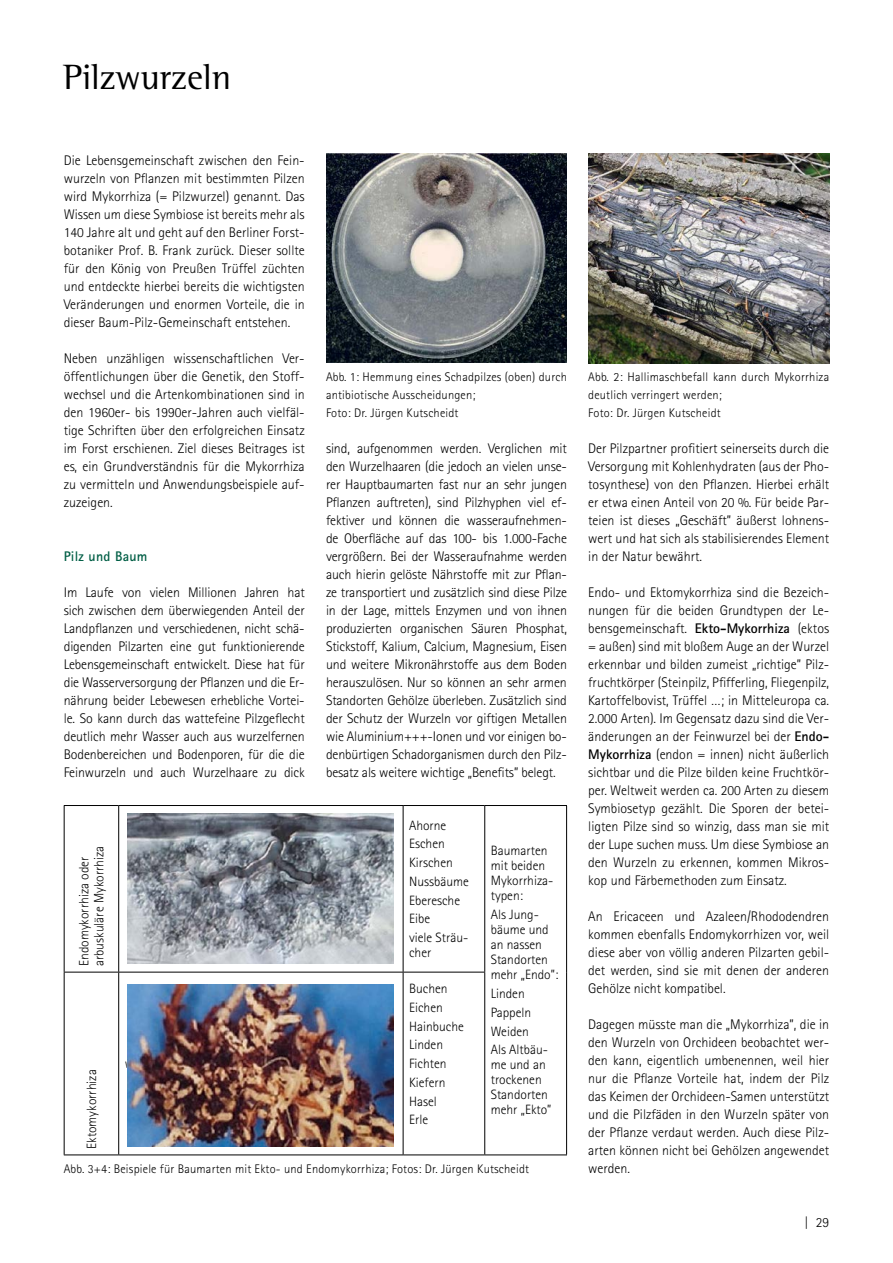
<style>
.page{position:relative;width:893px;height:1263px;background:#fff}
.page>*{position:absolute;margin:0;border:0;box-sizing:border-box;transform-origin:0 0}
.H1_Kapitelüberschrift{font:36px "Rotis Semi Serif Std";color:#000}
.Fließtext{font:300 13.95px/18px "Rotis Sans Serif Std";color:#000;text-align:justify}
.H2_Zwischenüberschrift_grün{font:700 13.95px "Rotis Sans Serif Std";letter-spacing:.015em;color:#005e45}
.Tabelle{font:300 13.5px/15px "Rotis Sans Serif Std";color:#000}
.t1{font:300 12.45px/18px "Rotis Sans Serif Std";letter-spacing:.015em;color:#000}
.s1{font-weight:700}
</style>
<div class="page">
<img style="left:326px;top:153px;width:241px;height:210px">
<img style="left:588px;top:153px;width:241px;height:210px">
<hr style="left:64px;top:805px;width:55px;height:1px;background:#000">
<hr style="left:64px;top:806px;width:1px;height:166px;background:#000">
<hr style="left:119px;top:805px;width:284px;height:1px;background:#000">
<hr style="left:118px;top:806px;width:1px;height:166px;background:#000">
<hr style="left:403px;top:805px;width:82px;height:1px;background:#000">
<hr style="left:403px;top:806px;width:1px;height:166px;background:#000">
<hr style="left:485px;top:805px;width:82px;height:1px;background:#000">
<hr style="left:484px;top:806px;width:1px;height:166px;background:#000">
<hr style="left:566px;top:806px;width:1px;height:166px;background:#000">
<hr style="left:566px;top:972px;width:1px;height:182px;background:#000">
<hr style="left:485px;top:1154px;width:82px;height:1px;background:#000">
<hr style="left:64px;top:972px;width:55px;height:1px;background:#000">
<hr style="left:64px;top:972px;width:1px;height:182px;background:#000">
<hr style="left:119px;top:972px;width:284px;height:1px;background:#000">
<hr style="left:118px;top:972px;width:1px;height:182px;background:#000">
<hr style="left:403px;top:972px;width:82px;height:1px;background:#000">
<hr style="left:403px;top:972px;width:1px;height:182px;background:#000">
<hr style="left:484px;top:972px;width:1px;height:182px;background:#000">
<hr style="left:64px;top:1154px;width:55px;height:1px;background:#000">
<hr style="left:119px;top:1154px;width:284px;height:1px;background:#000">
<hr style="left:403px;top:1154px;width:82px;height:1px;background:#000">
<img style="left:128px;top:813px;width:265px;height:150px">
<img style="left:128px;top:984px;width:265px;height:162px">
<h1 class="H1_Kapitelüberschrift" style="left:63px;top:56px;width:170px">Pilzwurzeln</h1>
<p class="Fließtext" style="left:64px;top:151px;width:242px">Die Lebensgemeinschaft zwischen den Fein&shy;wurzeln von Pflanzen mit bestimmten Pilzen wird Mykorrhiza (= Pilzwurzel) genannt. Das Wissen um diese Symbiose ist bereits mehr als 140 Jahre alt und geht auf den Berliner Forst&shy;botaniker Prof. B. Frank zurück. Dieser sollte für den König von Preußen Trüffel züchten und entdeckte hierbei bereits die wichtigsten Veränderungen und enormen Vorteile, die in dieser Baum-Pilz-Gemeinschaft entstehen.</p>
<p class="Fließtext" style="left:64px;top:349px;width:242px">Neben unzähligen wissenschaftlichen Ver&shy;öffentlichungen über die Genetik, den Stoff&shy;wechsel und die Artenkombinationen sind in den 1960er- bis 1990er-Jahren auch vielfäl&shy;tige Schriften über den erfolgreichen Einsatz im Forst erschienen. Ziel dieses Beitrages ist es, ein Grundverständnis für die Mykorrhiza zu vermitteln und Anwendungsbeispiele auf&shy;zuzeigen.</p>
<h2 class="H2_Zwischenüberschrift_grün" style="left:64px;top:548px;width:85px">Pilz und Baum</h2>
<p class="Fließtext" style="left:64px;top:583px;width:242px">Im Laufe von vielen Millionen Jahren hat sich zwischen dem überwiegenden Anteil der Landpflanzen und verschiedenen, nicht schä&shy;digenden Pilzarten eine gut funktionierende Lebensgemeinschaft entwickelt. Diese hat für die Wasserversorgung der Pflanzen und die Er&shy;nährung beider Lebewesen erhebliche Vortei&shy;le. So kann durch das wattefeine Pilzgeflecht deutlich mehr Wasser auch aus wurzelfernen Bodenbereichen und Bodenporen, für die die Feinwurzeln und auch Wurzelhaare zu dick</p>
<p class="Tabelle" style="left:77px;top:966px;width:122px;rotate:-90deg">Endomykorrhiza oder arbuskuläre Mykorrhiza</p>
<p class="Tabelle" style="left:84px;top:1149px;width:81px;rotate:-90deg">Ektomykorrhiza</p>
<p class="Tabelle" style="left:125px;top:1056px;width:11px">w</p>
<p class="t1" style="left:326px;top:368px;width:242px">Abb. 1: Hemmung eines Schadpilzes (oben) durch antibiotische Ausscheidungen;</p>
<p class="t1" style="left:326px;top:404px;width:134px">Foto: Dr. Jürgen Kutscheidt</p>
<p class="t1" style="left:588px;top:368px;width:242px">Abb. 2: Hallimaschbefall kann durch Mykorrhiza deutlich verringert werden;</p>
<p class="t1" style="left:588px;top:404px;width:134px">Foto: Dr. Jürgen Kutscheidt</p>
<p class="Fließtext" style="left:326px;top:439px;width:242px">sind, aufgenommen werden. Verglichen mit den Wurzelhaaren (die jedoch an vielen unse&shy;rer Hauptbaumarten fast nur an sehr jungen Pflanzen auftreten), sind Pilzhyphen viel ef&shy;fektiver und können die wasseraufnehmen&shy;de Oberfläche auf das 100- bis 1.000-Fache vergrößern. Bei der Wasseraufnahme werden auch hierin gelöste Nährstoffe mit zur Pflan&shy;ze transportiert und zusätzlich sind diese Pilze in der Lage, mittels Enzymen und von ihnen produzierten organischen Säuren Phosphat, Stickstoff, Kalium, Calcium, Magnesium, Eisen und weitere Mikronährstoffe aus dem Boden herauszulösen. Nur so können an sehr armen Standorten Gehölze überleben. Zusätzlich sind der Schutz der Wurzeln vor giftigen Metallen wie Aluminium+++-Ionen und vor einigen bo&shy;denbürtigen Schadorganismen durch den Pilz&shy;besatz als weitere wichtige „Benefits” belegt.</p>
<p class="Fließtext" style="left:588px;top:439px;width:242px">Der Pilzpartner profitiert seinerseits durch die Versorgung mit Kohlenhydraten (aus der Pho&shy;tosynthese) von den Pflanzen. Hierbei erhält er etwa einen Anteil von 20 %. Für beide Par&shy;teien ist dieses „Geschäft” äußerst lohnens&shy;wert und hat sich als stabilisierendes Element in der Natur bewährt.</p>
<p class="Fließtext" style="left:588px;top:583px;width:242px">Endo- und Ektomykorrhiza sind die Bezeich&shy;nungen für die beiden Grundtypen der Le&shy;bensgemeinschaft. <span class="s1">Ekto-Mykorrhiza</span> (ektos = außen) sind mit bloßem Auge an der Wurzel erkennbar und bilden zumeist „richtige” Pilz&shy;fruchtkörper (Steinpilz, Pfifferling, Fliegenpilz, Kartoffelbovist, Trüffel …; in Mitteleuropa ca.<br>2.000 Arten). Im Gegensatz dazu sind die Ver&shy;änderungen an der Feinwurzel bei der <span class="s1">Endo-Mykorrhiza</span> (endon = innen) nicht äußerlich sichtbar und die Pilze bilden keine Fruchtkör&shy;per. Weltweit werden ca. 200 Arten zu diesem Symbiosetyp gezählt. Die Sporen der betei&shy;ligten Pilze sind so winzig, dass man sie mit der Lupe suchen muss. Um diese Symbiose an den Wurzeln zu erkennen, kommen Mikros&shy;kop und Färbemethoden zum Einsatz.</p>
<p class="Fließtext" style="left:588px;top:907px;width:242px">An Ericaceen und Azaleen/Rhododendren kommen ebenfalls Endomykorrhizen vor, weil diese aber von völlig anderen Pilzarten gebil&shy;det werden, sind sie mit denen der anderen Gehölze nicht kompatibel.</p>
<p class="Fließtext" style="left:588px;top:1015px;width:242px">Dagegen müsste man die „Mykorrhiza”, die in den Wurzeln von Orchideen beobachtet wer&shy;den kann, eigentlich umbenennen, weil hier nur die Pflanze Vorteile hat, indem der Pilz das Keimen der Orchideen-Samen unterstützt und die Pilzfäden in den Wurzeln später von der Pflanze verdaut werden. Auch diese Pilz&shy;arten können nicht bei Gehölzen angewendet</p>
<p class="Tabelle" style="left:409px;top:818px;width:39px">Ahorne</p>
<p class="Tabelle" style="left:409px;top:836px;width:37px">Eschen</p>
<p class="Tabelle" style="left:409px;top:855px;width:45px">Kirschen</p>
<p class="Tabelle" style="left:409px;top:874px;width:61px">Nussbäume</p>
<p class="Tabelle" style="left:409px;top:893px;width:52px">Eberesche</p>
<p class="Tabelle" style="left:409px;top:911px;width:22px">Eibe</p>
<p class="Tabelle" style="left:409px;top:930px;width:61px">viele Sträu&shy;cher</p>
<p class="Tabelle" style="left:491px;top:843px;width:64px">Baumarten mit beiden<br>Mykorrhiza&shy;typen:</p>
<p class="Tabelle" style="left:491px;top:907px;width:69px">Als Jung&shy;bäume und an nassen<br>Standorten mehr „Endo”:</p>
<p class="Tabelle" style="left:491px;top:986px;width:35px">Linden</p>
<p class="Tabelle" style="left:491px;top:1005px;width:42px">Pappeln</p>
<p class="Tabelle" style="left:491px;top:1023px;width:40px">Weiden</p>
<p class="Tabelle" style="left:491px;top:1042px;width:62px">Als Altbäu&shy;me und an trockenen<br>Standorten mehr „Ekto”</p>
<p class="Tabelle" style="left:409px;top:981px;width:40px">Buchen</p>
<p class="Tabelle" style="left:409px;top:1000px;width:35px">Eichen</p>
<p class="Tabelle" style="left:409px;top:1019px;width:56px">Hainbuche</p>
<p class="Tabelle" style="left:409px;top:1037px;width:35px">Linden</p>
<p class="Tabelle" style="left:409px;top:1056px;width:39px">Fichten</p>
<p class="Tabelle" style="left:409px;top:1075px;width:38px">Kiefern</p>
<p class="Tabelle" style="left:409px;top:1094px;width:29px">Hasel</p>
<p class="Tabelle" style="left:409px;top:1112px;width:20px">Erle</p>
<p class="t1" style="left:64px;top:1160px;width:467px">Abb. 3+4: Beispiele für Baumarten mit Ekto- und Endomykorrhiza; Fotos: Dr. Jürgen Kutscheidt</p>
<p class="Fließtext" style="left:588px;top:1159px;width:43px">werden.</p>
<p class="Fließtext" style="left:804px;top:1213px;width:27px">| 29</p>
</div>
